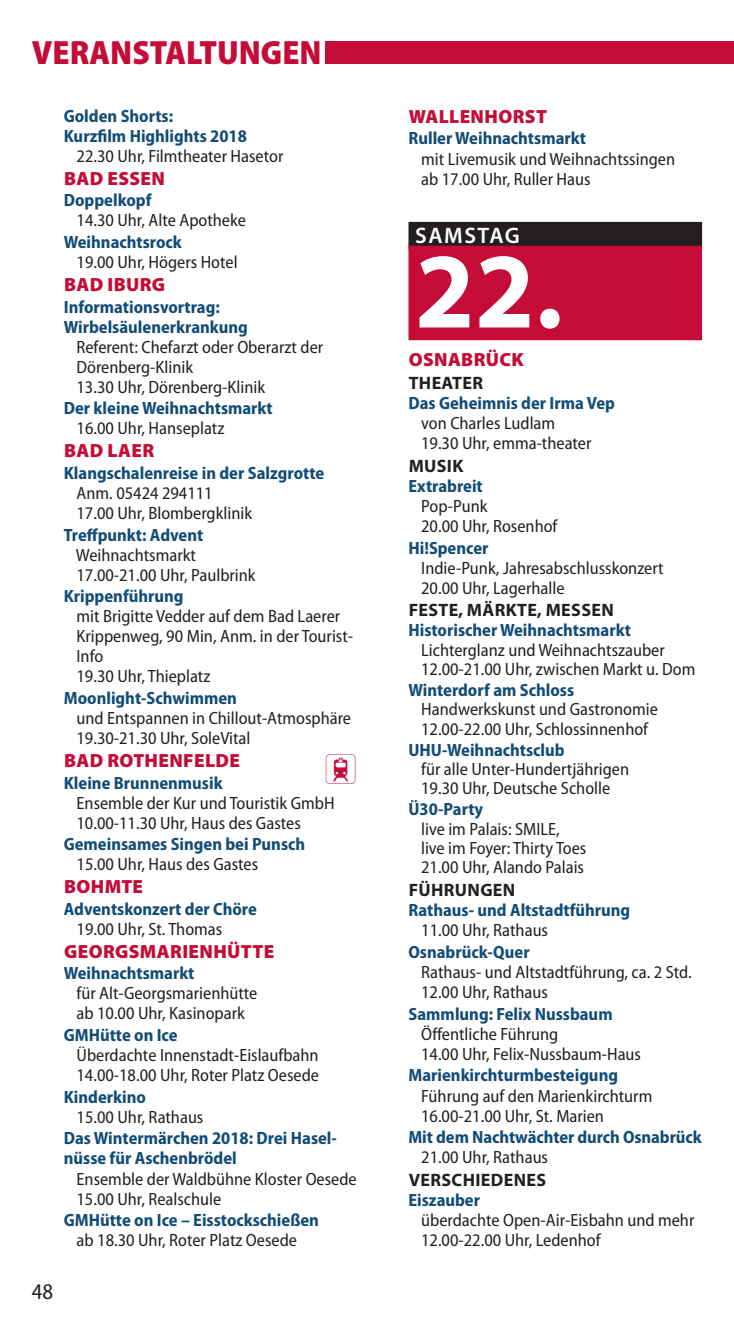
<style>
.page{position:relative;width:734px;height:1340px;background:#fff}
.page>*{position:absolute;margin:0;border:0;box-sizing:border-box;transform-origin:0 0}
.t1{font:700 108px "Myriad Pro";color:#fff}
.t2{font:900 semi-condensed 33.75px "Myriad Pro";color:#c40c37}
.t3{font:31.5px "Communications P06";color:#c40c37}
.t4{font:600 22.5px "Myriad Pro";letter-spacing:.07em;color:#fff}
.t5{font:semi-condensed 22.5px "Myriad Pro";color:#231f20}
.t6{font:900 19.12px "Myriad Pro";letter-spacing:.02em;color:#c40c37}
.t7{font:700 18px "Myriad Pro";letter-spacing:.02em;color:#231f20}
.t8{font:semi-condensed 17.78px/20px "Myriad Pro";color:#231f20}
.t9{font:700 semi-condensed 17.78px/20px "Myriad Pro";color:#124c77}
.s1{font-weight:400;color:#231f20}
.s2{font-weight:700;color:#124c77}
</style>
<div class="page">
<div style="left:408px;top:222px;width:294px;height:27px;background:#231f20"></div>
<div style="left:408px;top:246px;width:294px;height:94px;background:#c40c37"></div>
<div style="left:325px;top:41px;width:408px;height:23px;background:#c40c37"></div>
<p class="t2" style="left:32px;top:40px;width:291px">VERANSTALTUNGEN</p>
<p class="t9" style="left:64px;top:107px;width:111px">Golden Shorts:</p>
<p class="t9" style="left:64px;top:127px;width:185px">Kurzfilm Highlights 2018</p>
<p class="t8" style="left:77px;top:147px;width:208px">22.30 Uhr, Filmtheater Hasetor</p>
<p class="t6" style="left:64px;top:167px;width:102px">BAD ESSEN</p>
<p class="t9" style="left:64px;top:192px;width:89px">Doppelkopf</p>
<p class="t8" style="left:77px;top:212px;width:171px">14.30 Uhr, Alte Apotheke</p>
<p class="t9" style="left:64px;top:233px;width:119px">Weihnachtsrock</p>
<p class="t8" style="left:77px;top:254px;width:162px">19.00 Uhr, Högers Hotel</p>
<p class="t6" style="left:64px;top:273px;width:103px">BAD IBURG</p>
<p class="t9" style="left:64px;top:298px;width:158px">Informationsvortrag:</p>
<p class="t9" style="left:64px;top:318px;width:186px">Wirbelsäulenerkrankung</p>
<p class="t8" style="left:77px;top:338px;width:248px">Referent: Chefarzt oder Oberarzt der</p>
<p class="t8" style="left:76px;top:358px;width:118px">Dörenberg-Klinik</p>
<p class="t8" style="left:76px;top:378px;width:190px">13.30 Uhr, Dörenberg-Klinik</p>
<p class="t9" style="left:64px;top:400px;width:210px">Der kleine Weihnachtsmarkt</p>
<p class="t8" style="left:77px;top:420px;width:149px">16.00 Uhr, Hanseplatz</p>
<p class="t6" style="left:64px;top:439px;width:92px">BAD LAER</p>
<p class="t9" style="left:64px;top:464px;width:262px">Klangschalenreise in der Salzgrotte</p>
<p class="t8" style="left:77px;top:484px;width:138px">Anm. 05424 294111</p>
<p class="t8" style="left:76px;top:504px;width:177px">17.00 Uhr, Blombergklinik</p>
<p class="t9" style="left:64px;top:526px;width:141px">Treffpunkt: Advent</p>
<p class="t8" style="left:76px;top:546px;width:121px">Weihnachtsmarkt</p>
<p class="t8" style="left:76px;top:566px;width:181px">17.00-21.00 Uhr, Paulbrink</p>
<p class="t9" style="left:64px;top:588px;width:121px">Krippenführung</p>
<p class="t8" style="left:77px;top:608px;width:265px">mit Brigitte Vedder auf dem Bad Laerer</p>
<p class="t8" style="left:76px;top:628px;width:278px">Krippenweg, 90 Min, Anm. in der Tourist -</p>
<p class="t8" style="left:76px;top:648px;width:28px">Info</p>
<p class="t8" style="left:76px;top:668px;width:135px">19.30 Uhr, Thieplatz</p>
<p class="t9" style="left:64px;top:689px;width:174px">Moonlight-Schwimmen</p>
<p class="t8" style="left:77px;top:709px;width:276px">und Entspannen in Chillout-Atmosphäre</p>
<p class="t8" style="left:76px;top:729px;width:175px">19.30-21.30 Uhr, SoleVital</p>
<p class="t9" style="left:64px;top:774px;width:160px">Kleine Brunnenmusik</p>
<p class="t6" style="left:64px;top:749px;width:177px">BAD ROTHENFELDE</p>
<p class="t3" style="left:324px;top:754px;width:35px">_</p>
<p class="t8" style="left:77px;top:794px;width:259px">Ensemble der Kur und Touristik GmbH</p>
<p class="t8" style="left:76px;top:814px;width:226px">10.00-11.30 Uhr, Haus des Gastes</p>
<p class="t9" style="left:64px;top:835px;width:243px">Gemeinsames Singen bei Punsch</p>
<p class="t8" style="left:77px;top:855px;width:183px">15.00 Uhr, Haus des Gastes</p>
<p class="t6" style="left:64px;top:875px;width:81px">BOHMTE</p>
<p class="t9" style="left:77px;top:900px;width:182px;text-indent:-13px">Adventskonzert der Chöre<br><span class="s1">19.00 Uhr, St. Thomas</span></p>
<p class="t6" style="left:64px;top:939px;width:212px">GEORGSMARIENHÜTTE</p>
<p class="t9" style="left:64px;top:964px;width:132px">Weihnachtsmarkt</p>
<p class="t8" style="left:77px;top:984px;width:182px">für Alt-Georgsmarienhütte</p>
<p class="t8" style="left:76px;top:1004px;width:170px">ab 10.00 Uhr, Kasinopark</p>
<p class="t9" style="left:64px;top:1026px;width:115px">GMHütte on Ice</p>
<p class="t8" style="left:77px;top:1046px;width:243px">Überdachte Innenstadt-Eislaufbahn</p>
<p class="t8" style="left:76px;top:1066px;width:244px">14.00-18.00 Uhr, Roter Platz Oesede</p>
<p class="t9" style="left:64px;top:1088px;width:84px">Kinderkino</p>
<p class="t8" style="left:77px;top:1108px;width:128px">15.00 Uhr, Rathaus</p>
<p class="t9" style="left:64px;top:1129px;width:274px">Das Wintermärchen 2018: Drei Hasel-</p>
<p class="t9" style="left:64px;top:1149px;width:174px">nüsse für Aschenbrödel</p>
<p class="t8" style="left:77px;top:1170px;width:282px">Ensemble der Waldbühne Kloster Oesede</p>
<p class="t8" style="left:76px;top:1190px;width:146px">15.00 Uhr, Realschule</p>
<p class="t9" style="left:64px;top:1211px;width:257px">GMHütte on Ice – Eisstockschießen</p>
<p class="t8" style="left:77px;top:1231px;width:222px">ab 18.30 Uhr, Roter Platz Oesede</p>
<p class="t5" style="left:32px;top:1283px;width:23px">48</p>
<p class="t6" style="left:408px;top:105px;width:140px">WALLENHORST</p>
<p class="t8" style="left:421px;top:130px;width:255px;text-indent:-13px"><span class="s2">Ruller Weihnachtsmarkt<br></span>mit Livemusik und Weihnachtssingen ab 17.00 Uhr, Ruller Haus</p>
<p class="t4" style="left:415px;top:221px;width:106px">SAMSTAG</p>
<p class="t1" style="left:415px;top:227px;width:149px">22.</p>
<p class="t6" style="left:408px;top:348px;width:117px">OSNABRÜCK</p>
<p class="t7" style="left:408px;top:372px;width:76px">THEATER</p>
<p class="t8" style="left:421px;top:395px;width:195px;text-indent:-13px"><span class="s2">Das Geheimnis der Irma Vep </span>von Charles Ludlam<br>19.30 Uhr, emma-theater</p>
<p class="t7" style="left:408px;top:455px;width:56px">MUSIK</p>
<p class="t9" style="left:408px;top:478px;width:76px">Extrabreit</p>
<p class="t8" style="left:421px;top:498px;width:68px">Pop-Punk</p>
<p class="t8" style="left:421px;top:518px;width:138px">20.00 Uhr, Rosenhof</p>
<p class="t9" style="left:408px;top:539px;width:81px">Hi!Spencer</p>
<p class="t8" style="left:421px;top:559px;width:244px">Indie-Punk, Jahresabschlusskonzert</p>
<p class="t8" style="left:421px;top:579px;width:145px">20.00 Uhr, Lagerhalle</p>
<p class="t7" style="left:408px;top:599px;width:207px">FESTE, MÄRKTE, MESSEN</p>
<p class="t9" style="left:408px;top:622px;width:224px">Historischer Weihnachtsmarkt</p>
<p class="t8" style="left:421px;top:641px;width:245px">Lichterglanz und Weihnachtszauber</p>
<p class="t8" style="left:421px;top:660px;width:276px">12.00-21.00 Uhr, zwischen Markt u. Dom</p>
<p class="t9" style="left:408px;top:681px;width:167px">Winterdorf am Schloss</p>
<p class="t8" style="left:421px;top:701px;width:238px">Handwerkskunst und Gastronomie</p>
<p class="t8" style="left:421px;top:720px;width:228px">12.00-22.00 Uhr, Schlossinnenhof</p>
<p class="t9" style="left:408px;top:741px;width:158px">UHU-Weihnachtsclub</p>
<p class="t8" style="left:421px;top:760px;width:209px">für alle Unter-Hundertjährigen</p>
<p class="t8" style="left:421px;top:780px;width:191px">19.30 Uhr, Deutsche Scholle</p>
<p class="t9" style="left:408px;top:801px;width:76px">Ü30-Party</p>
<p class="t8" style="left:421px;top:820px;width:140px">live im Palais: SMILE,</p>
<p class="t8" style="left:421px;top:839px;width:167px">live im Foyer: Thirty Toes</p>
<p class="t8" style="left:421px;top:859px;width:164px">21.00 Uhr, Alando Palais</p>
<p class="t7" style="left:408px;top:879px;width:108px">FÜHRUNGEN</p>
<p class="t9" style="left:408px;top:901px;width:223px">Rathaus- und Altstadtführung</p>
<p class="t8" style="left:421px;top:921px;width:128px">11.00 Uhr, Rathaus</p>
<p class="t9" style="left:408px;top:943px;width:123px">Osnabrück-Quer</p>
<p class="t8" style="left:421px;top:963px;width:272px">Rathaus- und Altstadtführung, ca. 2 Std.</p>
<p class="t8" style="left:421px;top:983px;width:128px">12.00 Uhr, Rathaus</p>
<p class="t9" style="left:408px;top:1005px;width:206px">Sammlung: Felix Nussbaum</p>
<p class="t8" style="left:421px;top:1025px;width:138px">Öffentliche Führung</p>
<p class="t8" style="left:421px;top:1045px;width:221px">14.00 Uhr, Felix-Nussbaum-Haus</p>
<p class="t9" style="left:408px;top:1067px;width:211px">Marienkirchturmbesteigung</p>
<p class="t8" style="left:421px;top:1087px;width:232px">Führung auf den Marienkirchturm</p>
<p class="t8" style="left:421px;top:1107px;width:184px">16.00-21.00 Uhr, St. Marien</p>
<p class="t9" style="left:408px;top:1128px;width:294px">Mit dem Nachtwächter durch Osnabrück</p>
<p class="t8" style="left:421px;top:1148px;width:128px">21.00 Uhr, Rathaus</p>
<p class="t7" style="left:408px;top:1168px;width:139px">VERSCHIEDENES</p>
<p class="t8" style="left:421px;top:1191px;width:275px;text-indent:-13px"><span class="s2">Eiszauber<br></span>überdachte Open-Air-Eisbahn und mehr<br>12.00-22.00 Uhr, Ledenhof</p>
</div>
